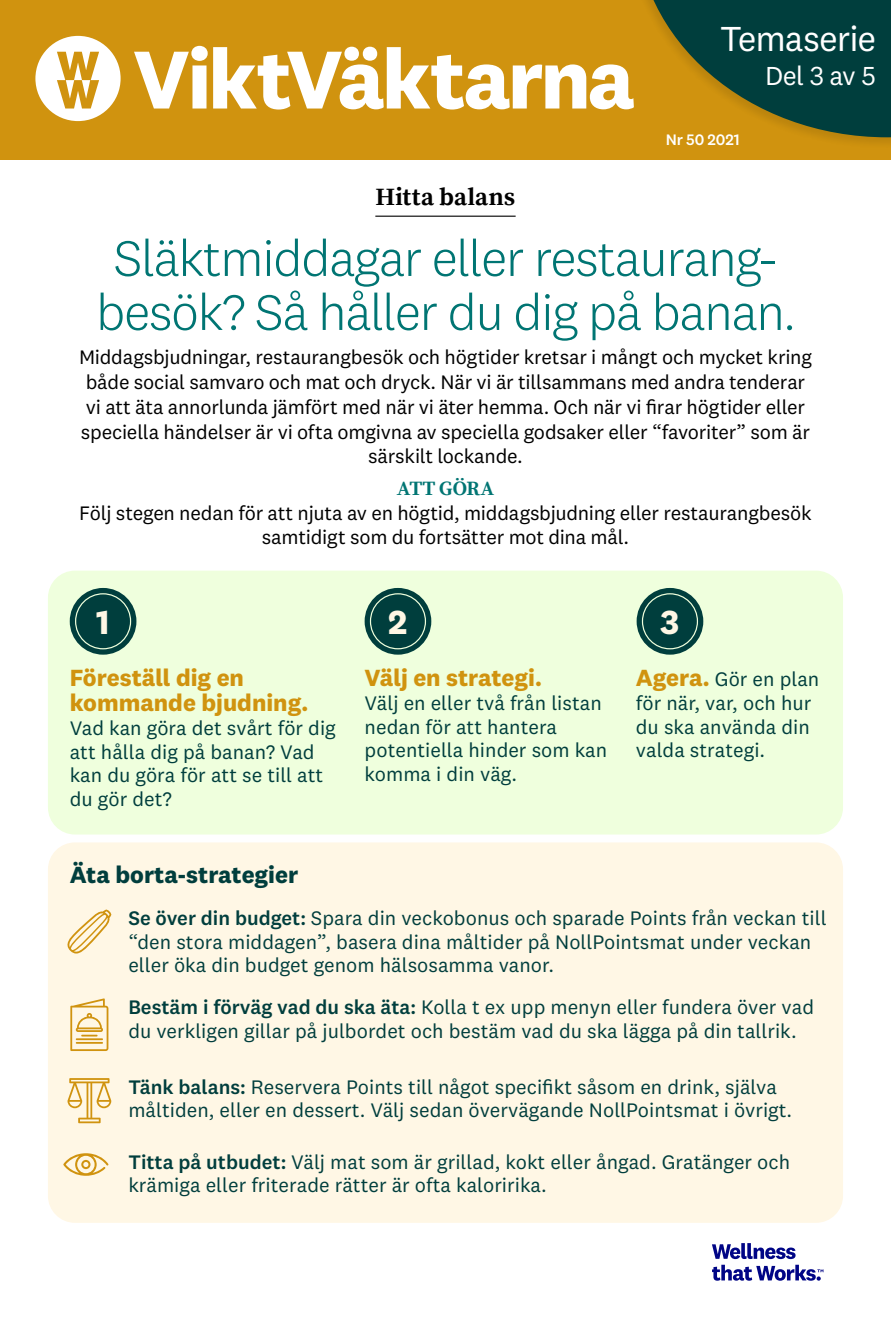
<style>
.page{position:relative;width:891px;height:1337px;background:#fff}
.page>*{position:absolute;margin:0;border:0;box-sizing:border-box;transform-origin:0 0}
.t1{font:300 51.75px/54px "National 2";letter-spacing:-.03em;color:#007573;text-align:center}
.t2{font:36px "National 2";letter-spacing:-.03em;color:#fff}
.t3{font:700 34.65px "National 2";color:#fff7e5}
.t4{font:27px "National 2";color:#fff}
.t5{font:700 24.75px "Source Serif Pro";color:#000}
.t6{font:700 24.3px/25px "National 2";color:#d0930f}
.t7{font:700 24.3px "National 2";color:#003e3d}
.t8{font:20.25px/23.6px "National 2";color:#003e3d}
.t9{font:20.25px/24.8px "National 2";letter-spacing:-.01em;color:#000;text-align:center}
.t10{font:700 20.25px "Source Serif Pro";letter-spacing:-.005em;color:#007573}
.t11{font:500 15.75px "National 2";letter-spacing:-.005em;color:#fff}
.s1{font-weight:700;font-size:24.3px;color:#d0930f}
.s2{font-weight:500}
</style>
<div class="page">
<div style="left:48px;top:570px;width:795px;height:264px;background:#efffdd;border-radius:27px"></div>
<div style="left:0;top:0;width:891px;height:160px;background:#d0930f"></div>
<div style="left:625px;top:0;width:266px;height:149px;background:#000;opacity:.1"></div>
<svg style="left:35px;top:36px;width:86px;height:85px"></svg>
<svg style="left:134px;top:0;width:757px;height:137px"></svg>
<svg style="left:712px;top:1243px;width:111px;height:37px"></svg>
<hr style="left:375px;top:216px;width:141px;height:1px;background:#000">
<div style="left:70px;top:588px;width:66px;height:66px;background:#003e3d;border-radius:50%"></div>
<div style="left:75px;top:593px;width:56px;height:56px;border:1px solid #efffdd;border-radius:50%"></div>
<div style="left:365px;top:588px;width:66px;height:66px;background:#003e3d;border-radius:50%"></div>
<div style="left:370px;top:593px;width:56px;height:56px;border:1px solid #efffdd;border-radius:50%"></div>
<div style="left:637px;top:588px;width:66px;height:66px;background:#003e3d;border-radius:50%"></div>
<div style="left:642px;top:593px;width:56px;height:56px;border:1px solid #efffdd;border-radius:50%"></div>
<div style="left:48px;top:842px;width:795px;height:380px;background:#fff7e5;border-radius:27px"></div>
<svg style="left:67px;top:909px;width:45px;height:44px"></svg>
<svg style="left:70px;top:998px;width:38px;height:53px"></svg>
<svg style="left:68px;top:1078px;width:43px;height:45px"></svg>
<svg style="left:63px;top:1153px;width:46px;height:22px"></svg>
<h2 class="t2" style="left:720px;top:17px;width:157px">Temaserie</h2>
<h3 class="t4" style="left:765px;top:60px;width:112px">Del 3 av 5</h3>
<p class="t5" style="left:376px;top:182px;width:141px">Hitta balans</p>
<p class="t11" style="left:666px;top:130px;width:76px">Nr 50 2021</p>
<h1 class="t1" style="left:96px;top:231px;width:701px">Släktmiddagar eller restaurang&shy;besök? Så håller du dig på banan.</h1>
<p class="t9" style="left:79px;top:345px;width:734px">Middagsbjudningar, restaurangbesök och högtider kretsar i mångt och mycket kring både social samvaro och mat och dryck. När vi är tillsammans med andra tenderar vi att äta annorlunda jämfört med när vi äter hemma. Och när vi firar högtider eller speciella händelser är vi ofta omgivna av speciella godsaker eller “favoriter” som är särskilt lockande.</p>
<p class="t10" style="left:397px;top:476px;width:99px">ATT GÖRA</p>
<p class="t9" style="left:79px;top:500px;width:734px">Följ stegen nedan för att njuta av en högtid, middagsbjudning eller restaurangbesök samtidigt som du fortsätter mot dina mål.</p>
<h3 class="t3" style="left:96px;top:600px;width:15px">1</h3>
<h3 class="t3" style="left:388px;top:600px;width:20px">2</h3>
<p class="t6" style="left:70px;top:665px;width:240px">Föreställ dig en kommande bjudning.</p>
<p class="t8" style="left:70px;top:716px;width:268px">Vad kan göra det svårt för dig att hålla dig på banan? Vad kan du göra för att se till att du gör det?</p>
<p class="t6" style="left:365px;top:665px;width:179px">Välj en strategi.</p>
<p class="t8" style="left:365px;top:691px;width:244px">Välj en eller två från listan nedan för att hantera potentiella hinder som kan komma i din väg.</p>
<p class="t7" style="left:70px;top:859px;width:230px">Äta borta-strategier</p>
<h3 class="t3" style="left:660px;top:600px;width:21px">3</h3>
<p class="t8" style="left:636px;top:667px;width:185px"><span class="s1">Agera.</span> Gör en plan för när, var, och hur du ska använda din valda strategi.</p>
<p class="t8" style="left:128px;top:906px;width:700px"><span class="s2">Se över din budget:</span> Spara din veckobonus och sparade Points från veckan till “den stora middagen”, basera dina måltider på NollPointsmat under veckan eller öka din budget genom hälsosamma vanor.</p>
<p class="t8" style="left:128px;top:995px;width:687px"><span class="s2">Bestäm i förväg vad du ska äta:</span> Kolla t ex upp menyn eller fundera över vad du verkligen gillar på julbordet och bestäm vad du ska lägga på din tallrik.</p>
<p class="t8" style="left:128px;top:1074px;width:665px"><span class="s2">Tänk balans:</span> Reservera Points till något specifikt såsom en drink, själva måltiden, eller en dessert. Välj sedan övervägande NollPointsmat i övrigt.</p>
<p class="t8" style="left:128px;top:1149px;width:663px"><span class="s2">Titta på utbudet:</span> Välj mat som är grillad, kokt eller ångad. Gratänger och krämiga eller friterade rätter är ofta kaloririka.</p>
</div>
